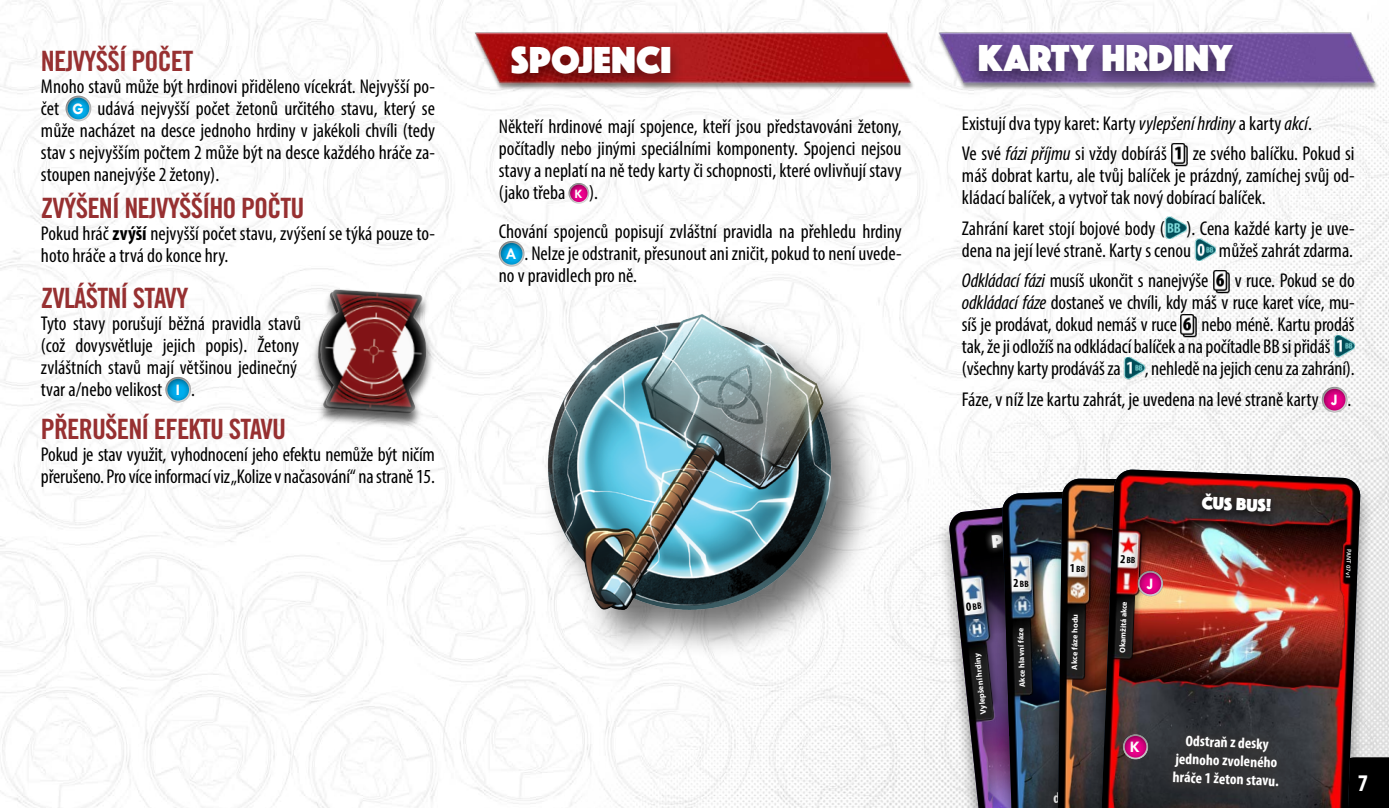
<style>
.page{position:relative;width:1389px;height:808px;background:#fff}
.page>*{position:absolute;margin:0;border:0;box-sizing:border-box;transform-origin:0 0}
.t1{font:39px "Phosphate Pro Solid";color:#fff}
.t2{font:28px "Trade Gothic Bold Cond Twenty";letter-spacing:-.03em;color:#973031}
.t3{font:700 condensed 24px "Myriad Pro";color:#fff}
.t4{font:condensed 20px/22px "Myriad Pro";color:#000}
.t5{font:18.4px "Phosphate Pro Solid";color:#fff}
.t6{font:700 16.2px "Tw Cen";color:#fff}
.t7{font:700 condensed 15.2px/18.4px "Myriad Pro";color:#fff}
.t8{font:700 8.2px "Myriad Pro";color:#fff}
.t9{font:700 8px "Myriad Pro";color:#fff}
.t10{font:600 6.2px "Myriad Pro";color:#fff}
.s1{font-family:"Tw Cen";font-weight:700;font-stretch:normal;font-size:16.2px;color:#fff}
.s2{font-weight:700}
.s3{font-family:"Tw Cen";font-weight:700;font-stretch:normal;font-size:13px;color:#fff}
.s4{font-style:italic}
</style>
<div class="page">
<img style="left:0;top:0;width:1389px;height:808px">
<svg style="left:1374px;top:757px;width:15px;height:51px"></svg>
<img style="left:930px;top:13px;width:457px;height:87px">
<div style="left:554px;top:180px;width:47px;height:24px;background:#000;opacity:.75"></div>
<div style="left:483px;top:237px;width:56px;height:30px;background:#000;opacity:.75"></div>
<div style="left:50px;top:92px;width:55px;height:30px;background:#000;opacity:.75"></div>
<div style="left:164px;top:373px;width:37px;height:30px;background:#000;opacity:.75"></div>
<img style="left:1171px;top:143px;width:17px;height:23px">
<img style="left:1165px;top:217px;width:21px;height:22px">
<img style="left:1194px;top:239px;width:22px;height:22px">
<img style="left:1213px;top:270px;width:16px;height:23px">
<img style="left:1181px;top:314px;width:16px;height:23px">
<img style="left:1333px;top:335px;width:22px;height:22px">
<img style="left:1124px;top:357px;width:21px;height:22px">
<div style="left:1306px;top:383px;width:54px;height:30px;background:#000;opacity:.75"></div>
<div style="left:965px;top:37px;width:280px;height:54px;background:#000;opacity:.54"></div>
<div style="left:936px;top:488px;width:308px;height:320px;background:#000;opacity:.42"></div>
<img style="left:949px;top:489px;width:40px;height:319px">
<img style="left:1002px;top:487px;width:42px;height:321px">
<div style="left:1087px;top:468px;width:287px;height:340px;background:#000;opacity:.42"></div>
<img style="left:1102px;top:470px;width:259px;height:338px">
<svg style="left:1041px;top:725px;width:250px;height:83px"></svg>
<div style="left:1121px;top:730px;width:42px;height:30px;background:#000;opacity:.75"></div>
<div style="left:310px;top:291px;width:122px;height:138px;background:#fcfcfc"></div>
<div style="left:313px;top:289px;width:122px;height:138px;background:#000;opacity:.42"></div>
<svg style="left:313px;top:284px;width:122px;height:136px"></svg>
<div style="left:540px;top:309px;width:340px;height:350px;background:#000;opacity:.55"></div>
<div style="left:527px;top:302px;width:333px;height:340px;background:#fff;opacity:.25"></div>
<img style="left:466px;top:13px;width:457px;height:87px">
<div style="left:499px;top:39px;width:185px;height:54px;background:#000;opacity:.54"></div>
<img style="left:966px;top:489px;width:314px;height:226px">
<h2 class="t2" style="left:41px;top:44px;width:154px">NEJVYŠŠÍ POČET</h2>
<p class="t4" style="left:41px;top:75px;width:396px;text-align:justify">Mnoho stavů může být hrdinovi přiděleno vícekrát. Nejvyšší po&shy;čet <span class="s1">G</span> udává nejvyšší počet žetonů určitého stavu, který se může nacházet na desce jednoho hrdiny v jakékoli chvíli (tedy stav s nejvyšším počtem 2 může být na desce každého hráče za&shy;stoupen nanejvýše 2 žetony).</p>
<h2 class="t2" style="left:41px;top:191px;width:265px">ZVÝŠENÍ NEJVYŠŠÍHO POČTU</h2>
<p class="t4" style="left:41px;top:222px;width:395px">Pokud hráč <span class="s2">zvýší</span> nejvyšší počet stavu, zvýšení se týká pouze to&shy;hoto hráče a trvá do konce hry.</p>
<h2 class="t2" style="left:41px;top:281px;width:149px">ZVLÁŠTNÍ STAVY</h2>
<p class="t4" style="left:41px;top:312px;width:262px">Tyto stavy porušují běžná pravidla stavů (což dovysvětluje jejich popis). Žetony zvláštních stavů mají většinou jedinečný tvar a/nebo velikost <span class="s1">I</span> .</p>
<h2 class="t2" style="left:41px;top:412px;width:247px">PŘERUŠENÍ EFEKTU STAVU</h2>
<p class="t4" style="left:41px;top:443px;width:396px">Pokud je stav využit, vyhodnocení jeho efektu nemůže být ničím přerušeno. Pro více informací viz „Kolize v načasování“ na straně 15.</p>
<h1 class="t1" style="left:511px;top:32px;width:162px">SPOJENCI</h1>
<p class="t4" style="left:499px;top:115px;width:404px;text-align:justify">Někteří hrdinové mají spojence, kteří jsou představováni žetony, počítadly nebo jinými speciálními komponenty. Spojenci nejsou stavy a neplatí na ně tedy karty či schopnosti, které ovlivňují stavy (jako třeba <span class="s3">K</span> ).</p>
<p class="t4" style="left:499px;top:220px;width:404px">Chování spojenců popisují zvláštní pravidla na přehledu hrdiny</p>
<p class="t4" style="left:506px;top:242px;width:397px"><span class="s1">A</span> . Nelze je odstranit, přesunout ani zničit, pokud to není uvede-</p>
<p class="t4" style="left:499px;top:264px;width:140px">no v pravidlech pro ně.</p>
<h1 class="t1" style="left:978px;top:30px;width:256px">KARTY HRDINY</h1>
<p class="t4" style="left:962px;top:108px;width:351px;line-height:30.4px">Existují dva typy karet: Karty <span class="s4">vylepšení hrdiny</span> a karty <span class="s4">akcí</span>.<br>Ve své <span class="s4">fázi příjmu</span> si vždy dobíráš</p>
<p class="t4" style="left:962px;top:143px;width:394px;text-align:justify;text-indent:231px">ze svého balíčku. Pokud si máš dobrat kartu, ale tvůj balíček je prázdný, zamíchej svůj od&shy;kládací balíček, a vytvoř tak nový dobírací balíček.</p>
<p class="t4" style="left:962px;top:217px;width:394px">Zahrání karet stojí bojové body ( ). Cena každé karty je uve&shy;dena na její levé straně. Karty s cenou</p>
<p class="t4" style="left:1219px;top:239px;width:136px">můžeš zahrát zdarma.</p>
<p class="t4" style="left:962px;top:270px;width:248px"><span class="s4">Odkládací fázi</span> musíš ukončit s nanejvýše</p>
<p class="t4" style="left:962px;top:270px;width:394px;text-indent:273px">v ruce. Pokud se do <span class="s4">odkládací fáze</span> dostaneš ve chvíli, kdy máš v ruce karet více, mu&shy;síš je prodávat, dokud nemáš v ruce nebo méně. Kartu prodáš tak, že ji odložíš na odkládací balíček a na počítadle BB si přidáš (všechny karty prodáváš za , nehledě na jejich cenu za zahrání).</p>
<p class="t4" style="left:962px;top:388px;width:391px">Fáze, v níž lze kartu zahrát, je uvedena na levé straně karty <span class="s1">J</span> .</p>
<p class="t8" style="left:978px;top:715px;width:63px;rotate:-96deg">Vylepšení hrdiny</p>
<p class="t9" style="left:1017px;top:687px;width:61px;rotate:-92deg">Akce hlavní fáze</p>
<p class="t9" style="left:1069px;top:669px;width:57px;rotate:-89deg">Akce fáze hodu</p>
<p class="t9" style="left:1117px;top:653px;width:53px;rotate:-88deg">Okamžitá akce</p>
<p class="t6" style="left:1147px;top:574px;width:8px">J</p>
<p class="t5" style="left:1202px;top:490px;width:71px;rotate:2deg">ČUS BUS!</p>
<p class="t7" style="left:1174px;top:731px;width:108px;text-align:center;rotate:2deg">Odstraň z desky jednoho zvoleného hráče 1 žeton stavu.</p>
<p class="t6" style="left:1130px;top:737px;width:12px">K</p>
<p class="t7" style="left:1112px;top:749px;width:141px;text-indent:76px;rotate:1deg">zraněním hrozícím zvolenému hráči.</p>
<p class="t10" style="left:1353px;top:549px;width:31px;rotate:92deg">PANT 07 v1</p>
<p class="t3" style="left:1358px;top:767px;width:12px">7</p>
</div>
